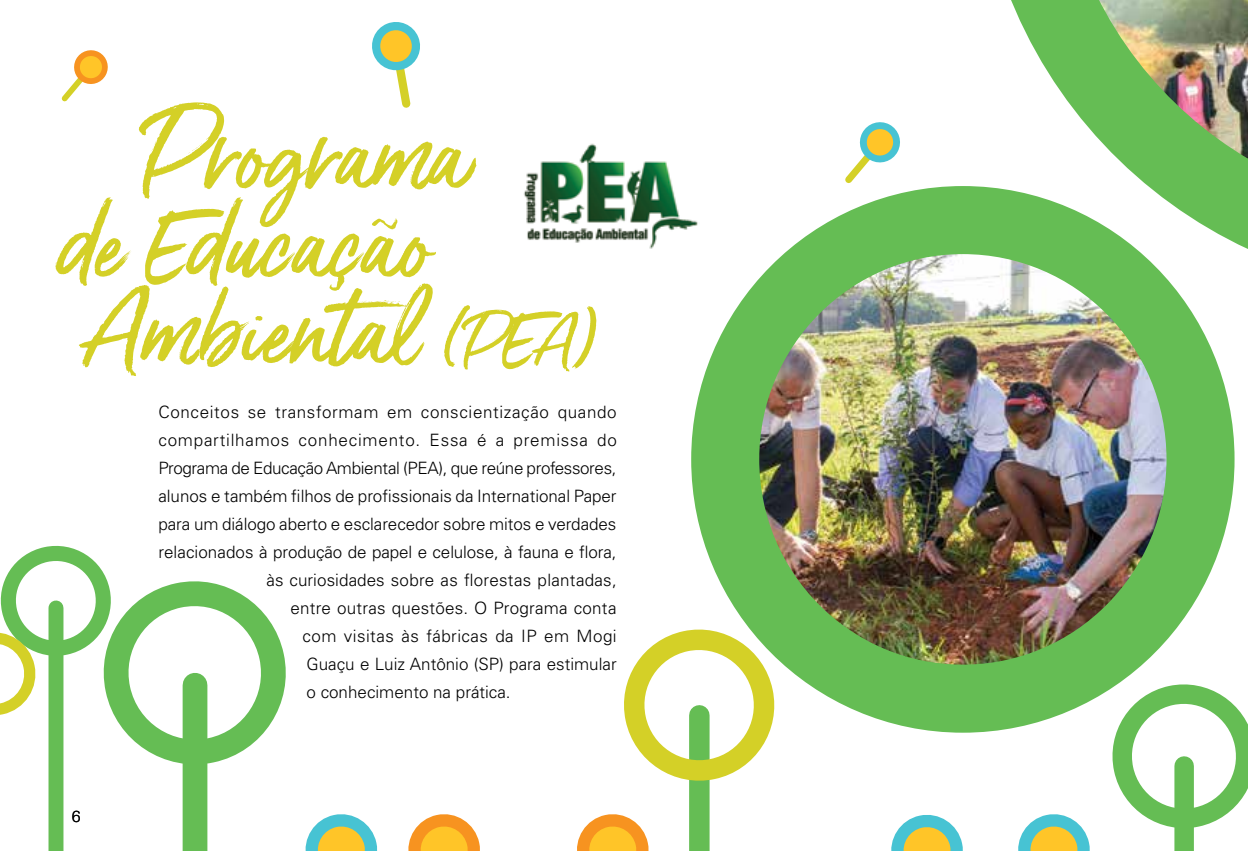
<style>
.page{position:relative;width:1248px;height:851px;background:#fff}
.page>*{position:absolute;margin:0;border:0;box-sizing:border-box;transform-origin:0 0}
.t1{font:102.4px/87.6px "Gotcha";color:#d4d027}
.t2{font:300 17px "Univers";color:#000}
.t3{font:300 17px "Univers";letter-spacing:-.02em;color:#000}
.t4{font:300 17px "Univers";letter-spacing:.04em;color:#000}
.t5{font:300 17px "Univers";letter-spacing:.045em;color:#000}
.t6{font:300 17px "Univers";letter-spacing:.025em;color:#000}
.t7{font:300 16px "Univers";color:#000}
.s1{font-size:70.2px}
.s2{font-size:63.8px}
.s3{font-size:77.8px}
.s4{font-size:67.4px}
.s5{font-size:70.8px}
</style>
<div class="page">
<svg style="left:979px;top:0;width:268px;height:338px"></svg>
<img style="left:524px;top:143px;width:174px;height:105px">
<div style="left:689px;top:715px;width:20px;height:135px;background:#65bd54"></div>
<svg style="left:626px;top:632px;width:144px;height:161px"></svg>
<div style="left:1174px;top:765px;width:19px;height:85px;background:#65bd54"></div>
<svg style="left:1114px;top:686px;width:133px;height:154px"></svg>
<svg style="left:408px;top:814px;width:71px;height:36px"></svg>
<svg style="left:577px;top:814px;width:70px;height:36px"></svg>
<svg style="left:891px;top:815px;width:71px;height:35px"></svg>
<svg style="left:305px;top:814px;width:71px;height:36px"></svg>
<svg style="left:1018px;top:814px;width:70px;height:36px"></svg>
<svg style="left:61px;top:50px;width:47px;height:52px"></svg>
<svg style="left:372px;top:22px;width:46px;height:86px"></svg>
<svg style="left:845px;top:122px;width:55px;height:61px"></svg>
<div style="left:183px;top:685px;width:24px;height:165px;background:#65bd54"></div>
<div style="left:48px;top:608px;width:15px;height:242px;background:#65bd54"></div>
<svg style="left:0;top:547px;width:281px;height:232px"></svg>
<img style="left:725px;top:220px;width:475px;height:458px">
<div style="left:691px;top:186px;width:543px;height:546px;border:68px solid #65bd54;border-radius:50%"></div>
<h1 class="t1" style="left:56px;top:118px;width:538px;text-indent:81px">Programa<br>de Educação<br>Ambiental <span class="s1">(</span><span class="s2">P</span><span class="s3">E</span><span class="s4">A</span><span class="s5">)</span></h1>
<p class="t4" style="left:158px;top:401px;width:460px">Conceitos se transformam em conscientização quando</p>
<p class="t5" style="left:158px;top:429px;width:460px">compartilhamos conhecimento. Essa é a premissa do</p>
<p class="t3" style="left:158px;top:457px;width:459px">Programa de Educação Ambiental (PEA), que reúne professores,</p>
<p class="t2" style="left:158px;top:485px;width:459px">alunos e também filhos de profissionais da International Paper</p>
<p class="t2" style="left:158px;top:513px;width:459px">para um diálogo aberto e esclarecedor sobre mitos e verdades</p>
<p class="t2" style="left:158px;top:541px;width:459px">relacionados à produção de papel e celulose, à fauna e flora,</p>
<p class="t2" style="left:266px;top:569px;width:352px">às curiosidades sobre as florestas plantadas,</p>
<p class="t2" style="left:290px;top:597px;width:327px">entre outras questões. O Programa conta</p>
<p class="t6" style="left:302px;top:625px;width:315px">com visitas às fábricas da IP em Mogi</p>
<p class="t2" style="left:306px;top:653px;width:311px">Guaçu e Luiz Antônio (SP) para estimular</p>
<p class="t2" style="left:306px;top:681px;width:206px">o conhecimento na prática.</p>
<p class="t7" style="left:72px;top:806px;width:10px">6</p>
</div>
